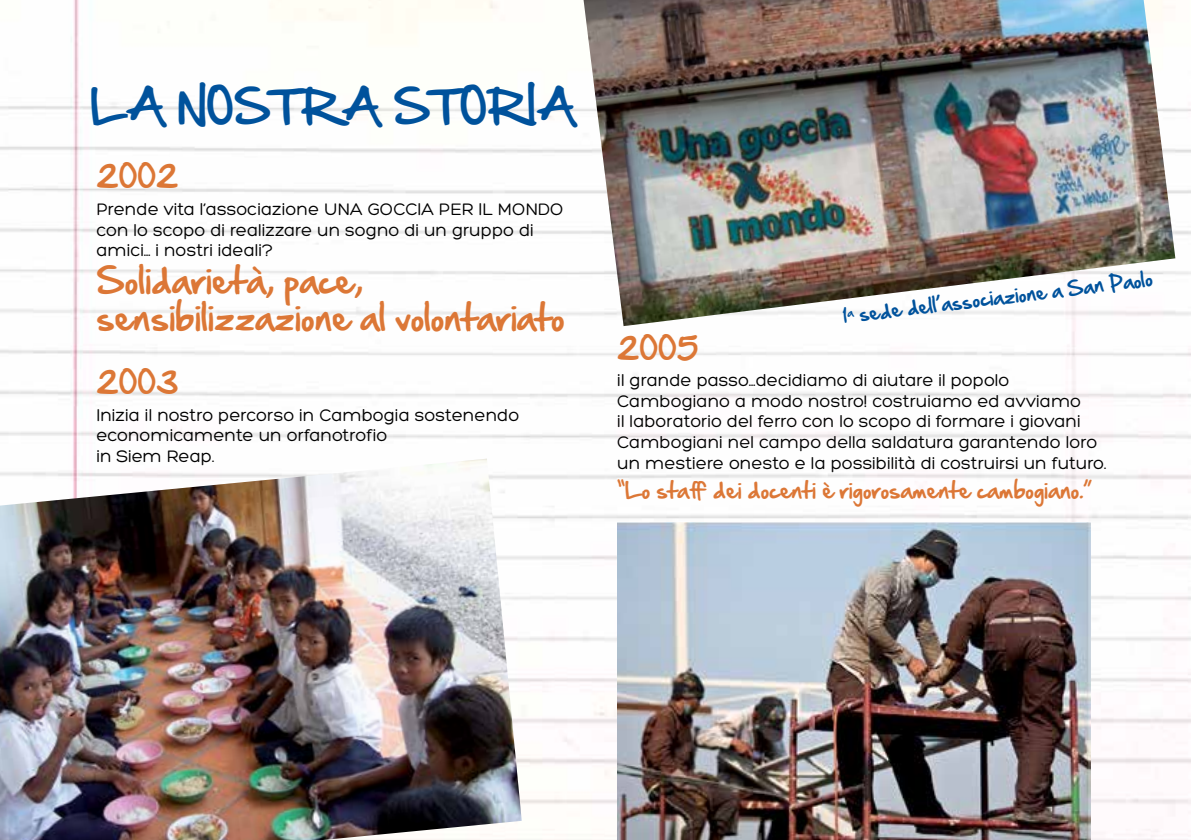
<style>
.page{position:relative;width:1191px;height:840px;background:#fff}
.page>*{position:absolute;margin:0;border:0;box-sizing:border-box;transform-origin:0 0}
.t1{font:42px "Hand Of Sean";color:#00529c}
.t2{font:32px/36.8px "Hand Of Sean";color:#dc7736}
.t3{font:30px "Hand Of Sean";color:#dc7736}
.t4{font:20px "Hand Of Sean";color:#dc7736}
.t5{font:18px/20.6px "Hero";color:#000}
.t6{font:18px "Hand Of Sean";color:#00529c}
</style>
<div class="page">
<img style="left:0;top:0;width:1191px;height:839px">
<img style="left:583px;top:0;width:592px;height:326px">
<img style="left:0;top:458px;width:522px;height:381px">
<img style="left:617px;top:522px;width:473px;height:317px">
<h1 class="t1" style="left:90px;top:68px;width:487px">LA NOSTRA STORIA</h1>
<h3 class="t3" style="left:96px;top:149px;width:83px">2002</h3>
<p class="t5" style="left:96px;top:198px;width:469px">Prende vita l’associazione UNA GOCCIA PER IL MONDO con lo scopo di realizzare un sogno di un gruppo di amici… i nostri ideali?</p>
<h2 class="t2" style="left:96px;top:262px;width:470px">Solidarietà, pace, sensibilizzazione al volontariato</h2>
<h3 class="t3" style="left:96px;top:355px;width:83px">2003</h3>
<p class="t5" style="left:96px;top:404px;width:424px">Inizia il nostro percorso in Cambogia sostenendo economicamente un orfanotrofio<br>in Siem Reap.</p>
<p class="t6" style="left:841px;top:300px;width:313px;rotate:-7deg">1<sup>a</sup> sede dell’associazione a San Paolo</p>
<h3 class="t3" style="left:617px;top:320px;width:83px">2005</h3>
<p class="t5" style="left:617px;top:370px;width:491px">il grande passo…decidiamo di aiutare il popolo Cambogiano a modo nostro! costruiamo ed avviamo<br>il laboratorio del ferro con lo scopo di formare i giovani Cambogiani nel campo della saldatura garantendo loro un mestiere onesto e la possibilità di costruirsi un futuro.</p>
<p class="t4" style="left:617px;top:471px;width:476px">“Lo staff dei docenti è rigorosamente cambogiano.”</p>
</div>
